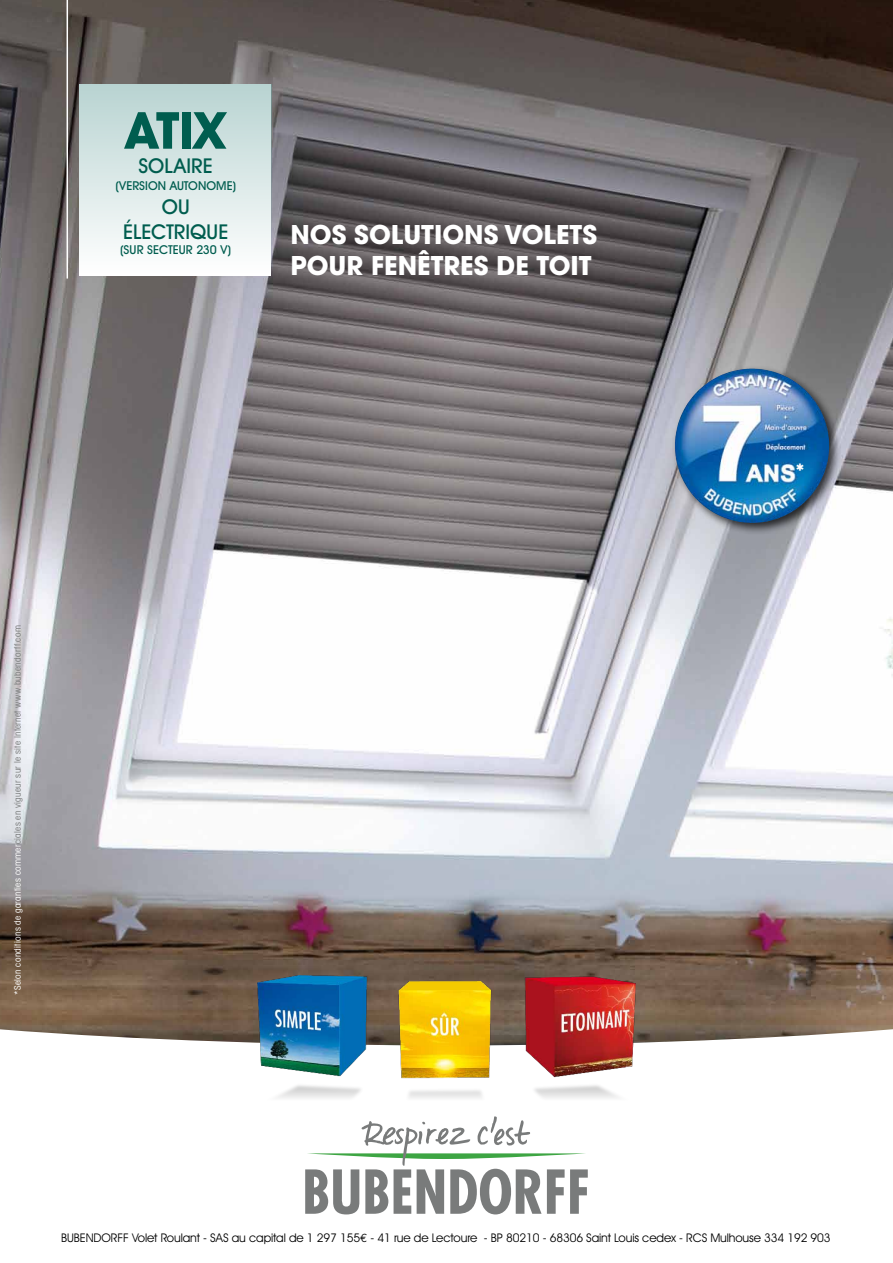
<style>
.page{position:relative;width:893px;height:1263px;background:#fff}
.page>*{position:absolute;margin:0;border:0;box-sizing:border-box;transform-origin:0 0}
.t1{font:700 51.3px "Avant Garde IT Cby BT";color:#005d4f}
.t2{font:700 25.65px/30.8px "Avant Garde";color:#fff}
.t3{font:500 20.55px/24.6px "Avant Garde IT Cby BT";color:#005d4f;text-align:center}
.t4{font:700 20.55px "Futura Std";color:#fff}
.t5{font:500 12.3px "Avant Garde IT Cby BT";color:#005d4f}
.t6{font:12px "Avant Garde IT Cby BT";letter-spacing:-.01em;color:#000}
.t7{font:condensed 9px "Avant Garde IT Cby BT";letter-spacing:.04em;color:#797b7b}
.s1{color:#fff}
.s2{font-family:"Euro Mono"}
</style>
<div class="page">
<img style="left:0;top:0;width:893px;height:1042px">
<svg style="left:305px;top:1158px;width:283px;height:56px"></svg>
<hr style="left:67px;top:0;width:1px;height:279px;background:#fff">
<img style="left:224px;top:966px;width:444px;height:192px">
<div style="left:671px;top:364px;width:171px;height:170px;background:#000;opacity:.75"></div>
<img style="left:675px;top:369px;width:74px;height:96px">
<div style="left:79px;top:84px;width:193px;height:189px;background:linear-gradient(to bottom,#b8d3d1,#fefefe)"></div>
<h1 class="t1" style="left:126px;top:99px;width:101px">ATIX</h1>
<h3 class="t3" style="left:139px;top:154px;width:76px">SOLAIRE</h3>
<p class="t5" style="left:115px;top:178px;width:18px">(VERSIO</p>
<p class="t5" style="left:158px;top:178px;width:80px">N AUTONOME)</p>
<h3 class="t3" style="left:123px;top:195px;width:107px">OU<br>ÉLECTRIQUE</h3>
<p class="t5" style="left:120px;top:242px;width:112px">(SUR SECTEUR 230 V)</p>
<h2 class="t2" style="left:290px;top:219px;width:308px">NOS SOLUTIONS VOLETS<br>POUR FENÊTRES DE TOIT</h2>
<p class="t7" style="left:12px;top:995px;width:371px;rotate:-90deg"><span class="s1">*Selon conditions de garanties commer</span>ciales en vigueur sur le site Internet www.bubendorff.com</p>
<h3 class="t4" style="left:795px;top:457px;width:11px">*</h3>
<p class="t6" style="left:61px;top:1231px;width:771px">BUBENDORFF Volet Roulant - SAS au capital de 1 297 155<span class="s2">€</span> - 41 rue de Lectoure - BP 80210 - 68306 Saint Louis cedex - RCS Mulhouse 334 192 903</p>
</div>
